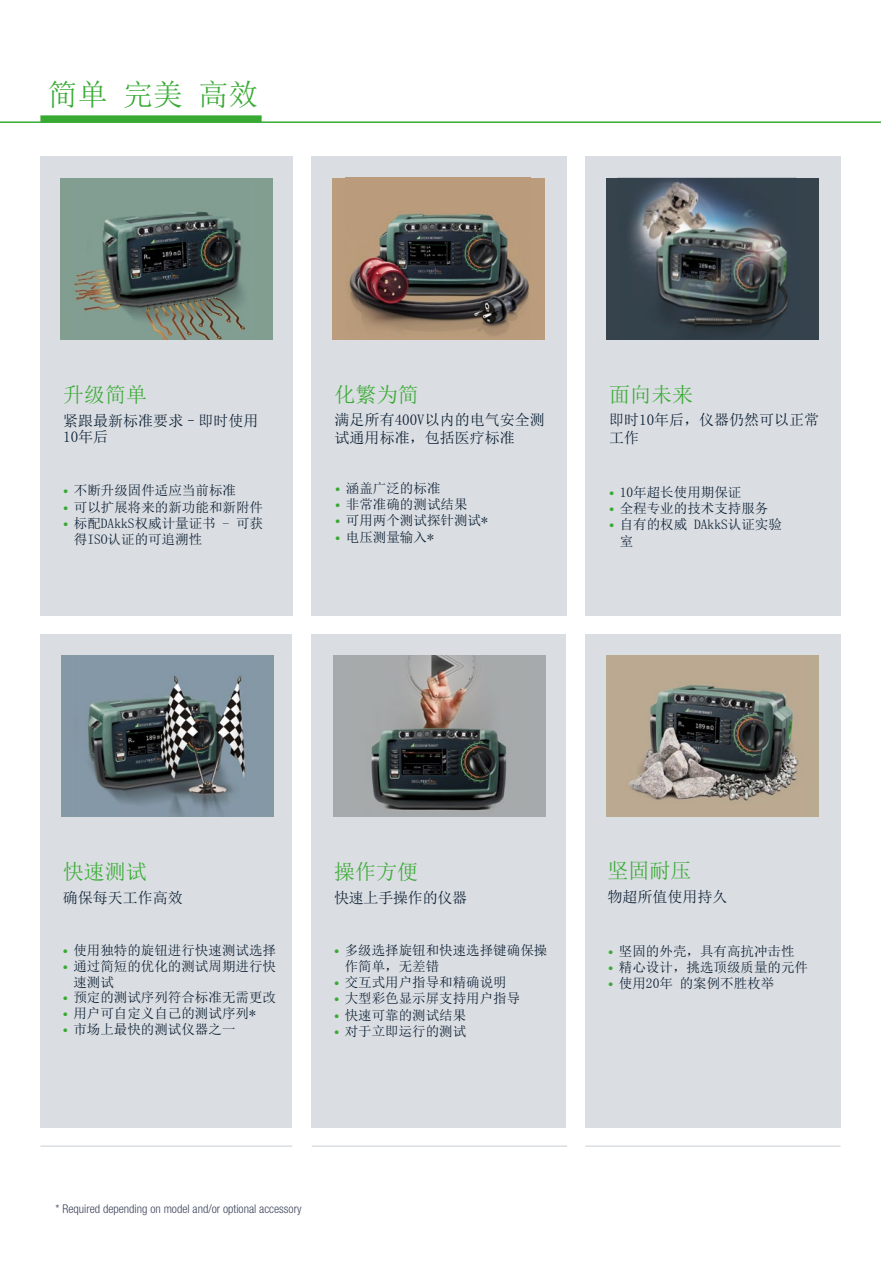
<style>
.page{position:relative;width:881px;height:1263px;background:#fff}
.page>*{position:absolute;margin:0;border:0;box-sizing:border-box;transform-origin:0 0}
.t1{font:30px "Sim Sun";color:#38aa34}
.t2{font:21px "Sim Sun";color:#38aa34}
.t3{font:15px/18px "Sim Sun";color:#05192f}
.t4{font:13.5px/16.2px "Sim Sun";color:#05192f}
.t5{font:300 condensed 12px "Helvetica Neue LTW1 G";color:#3f455d}
.s1{font-family:"Helvetica Neue LTW1 G";font-stretch:condensed;font-size:10.5px;color:#38aa34}
</style>
<div class="page">
<hr style="left:0;top:121px;width:880px;height:2px;background:#38aa34">
<div style="left:40px;top:634px;width:252px;height:493px;background:#dadde1"></div>
<div style="left:311px;top:634px;width:255px;height:493px;background:#dadde1"></div>
<div style="left:585px;top:634px;width:255px;height:493px;background:#dadde1"></div>
<div style="left:40px;top:157px;width:253px;height:459px;background:#dadde1"></div>
<div style="left:311px;top:157px;width:255px;height:459px;background:#dadde1"></div>
<div style="left:585px;top:157px;width:255px;height:459px;background:#dadde1"></div>
<hr style="left:40px;top:1145px;width:252px;height:2px;background:#dadde1">
<hr style="left:311px;top:1145px;width:256px;height:2px;background:#dadde1">
<hr style="left:585px;top:1145px;width:255px;height:2px;background:#dadde1">
<div style="left:61px;top:655px;width:212px;height:161px;background:#8598a5"></div>
<img style="left:87px;top:675px;width:159px;height:141px">
<div style="left:333px;top:655px;width:212px;height:161px;background:#a7aaac"></div>
<img style="left:371px;top:655px;width:136px;height:156px">
<div style="left:606px;top:655px;width:213px;height:161px;background:#bbaa92"></div>
<img style="left:629px;top:685px;width:170px;height:116px">
<div style="left:61px;top:178px;width:212px;height:161px;background:#829e91"></div>
<img style="left:72px;top:211px;width:173px;height:128px">
<div style="left:332px;top:178px;width:212px;height:161px;background:#bb9d7d"></div>
<img style="left:349px;top:213px;width:180px;height:123px">
<div style="left:606px;top:178px;width:213px;height:161px;background:#36434d"></div>
<img style="left:630px;top:179px;width:158px;height:154px">
<div style="left:40px;top:115px;width:221px;height:7px;background:#38aa34"></div>
<h1 class="t1" style="left:48px;top:79px;width:212px">简单 完美 高效</h1>
<h2 class="t2" style="left:63px;top:384px;width:86px">升级简单</h2>
<p class="t3" style="left:63px;top:413px;width:197px;line-height:16.2px">紧跟最新标准要求–即时使用<br>10年后</p>
<p class="t4" style="left:63px;top:482px;width:174px"><span class="s1">•</span> 不断升级固件适应当前标准</p>
<p class="t4" style="left:63px;top:499px;width:201px"><span class="s1">•</span> 可以扩展将来的新功能和新附件</p>
<p class="t4" style="left:74px;top:515px;width:190px;text-indent:-11px"><span class="s1">•</span> 标配DAkkS权威计量证书 - 可获得ISO认证的可追溯性</p>
<h2 class="t2" style="left:334px;top:384px;width:86px">化繁为简</h2>
<p class="t3" style="left:334px;top:411px;width:212px">满足所有400V以内的电气安全测试通用标准，包括医疗标准</p>
<p class="t4" style="left:335px;top:480px;width:107px"><span class="s1">•</span> 涵盖广泛的标准</p>
<p class="t4" style="left:335px;top:496px;width:134px"><span class="s1">•</span> 非常准确的测试结果</p>
<p class="t4" style="left:335px;top:512px;width:154px"><span class="s1">•</span> 可用两个测试探针测试*</p>
<p class="t4" style="left:335px;top:529px;width:100px"><span class="s1">•</span> 电压测量输入*</p>
<h2 class="t2" style="left:609px;top:384px;width:85px">面向未来</h2>
<p class="t3" style="left:609px;top:411px;width:212px">即时10年后，仪器仍然可以正常工作</p>
<p class="t4" style="left:609px;top:484px;width:134px"><span class="s1">•</span> 10年超长使用期保证</p>
<p class="t4" style="left:609px;top:500px;width:161px"><span class="s1">•</span> 全程专业的技术支持服务</p>
<p class="t4" style="left:619px;top:516px;width:163px;text-indent:-11px"><span class="s1">•</span> 自有的权威 DAkkS认证实验室</p>
<h2 class="t2" style="left:63px;top:861px;width:85px">快速测试</h2>
<p class="t3" style="left:63px;top:888px;width:121px">确保每天工作高效</p>
<p class="t4" style="left:63px;top:942px;width:215px"><span class="s1">•</span> 使用独特的旋钮进行快速测试选择</p>
<p class="t4" style="left:73px;top:958px;width:204px;text-indent:-11px"><span class="s1">•</span> 通过简短的优化的测试周期进行快速测试</p>
<p class="t4" style="left:63px;top:989px;width:215px"><span class="s1">•</span> 预定的测试序列符合标准无需更改</p>
<p class="t4" style="left:63px;top:1005px;width:194px"><span class="s1">•</span> 用户可自定义自己的测试序列*</p>
<p class="t4" style="left:63px;top:1021px;width:174px"><span class="s1">•</span> 市场上最快的测试仪器之一</p>
<h2 class="t2" style="left:334px;top:861px;width:85px">操作方便</h2>
<p class="t3" style="left:334px;top:888px;width:135px">快速上手操作的仪器</p>
<p class="t4" style="left:344px;top:942px;width:204px;text-indent:-11px"><span class="s1">•</span> 多级选择旋钮和快速选择键确保操作简单，无差错</p>
<p class="t4" style="left:334px;top:974px;width:174px"><span class="s1">•</span> 交互式用户指导和精确说明</p>
<p class="t4" style="left:334px;top:990px;width:188px"><span class="s1">•</span> 大型彩色显示屏支持用户指导</p>
<p class="t4" style="left:334px;top:1007px;width:134px"><span class="s1">•</span> 快速可靠的测试结果</p>
<p class="t4" style="left:334px;top:1023px;width:134px"><span class="s1">•</span> 对于立即运行的测试</p>
<h2 class="t2" style="left:607px;top:860px;width:85px">坚固耐压</h2>
<p class="t3" style="left:607px;top:887px;width:121px">物超所值使用持久</p>
<p class="t4" style="left:608px;top:943px;width:188px"><span class="s1">•</span> 坚固的外壳，具有高抗冲击性</p>
<p class="t4" style="left:608px;top:959px;width:201px"><span class="s1">•</span> 精心设计，挑选顶级质量的元件</p>
<p class="t4" style="left:608px;top:975px;width:167px"><span class="s1">•</span> 使用20年 的案例不胜枚举</p>
<p class="t5" style="left:56px;top:1202px;width:247px">* Required depending on model and/or optional accessory</p>
</div>
